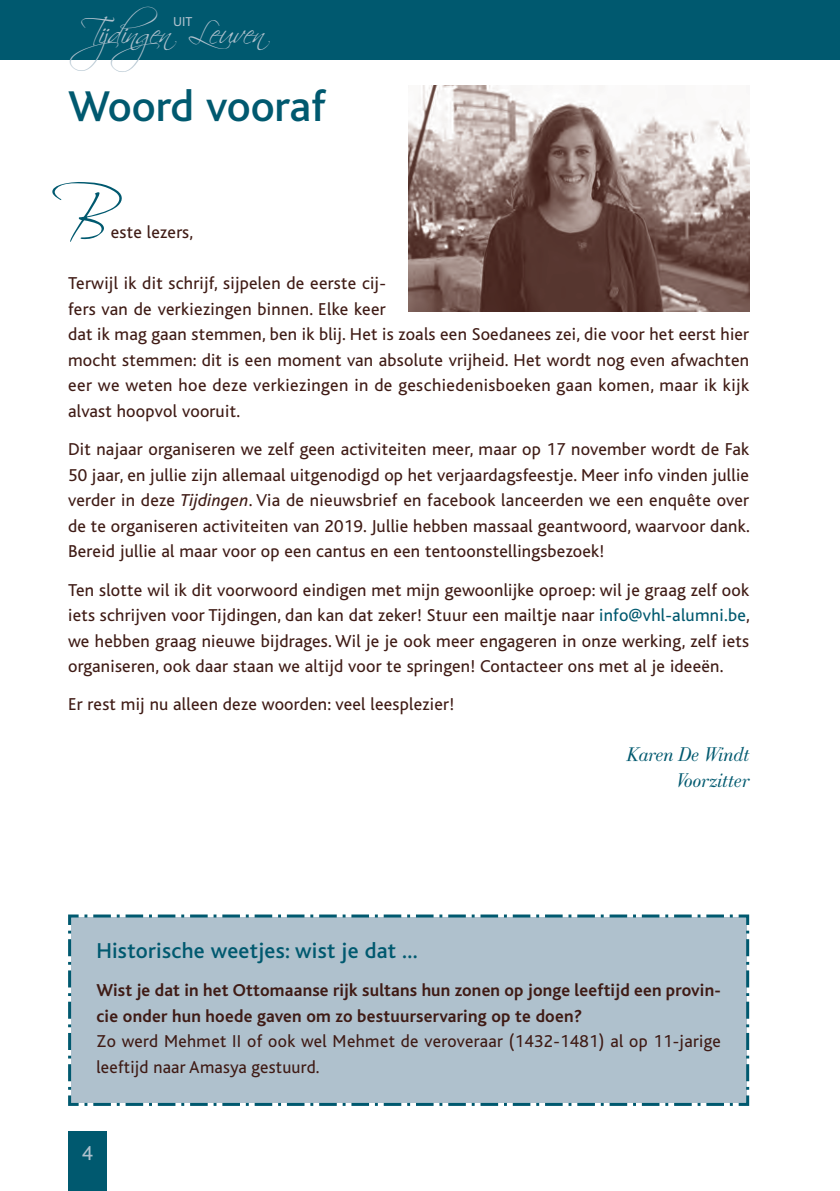
<style>
.page{position:relative;width:840px;height:1191px;background:#fff}
.page>*{position:absolute;margin:0;border:0;box-sizing:border-box;transform-origin:0 0}
.t1{font:79.2px "Scriptina Pro";color:#00596f}
.t2{font:500 45px "Bliss";color:#00596f}
.t3{font:31.6px "Scriptina Pro";color:#afc1cd}
.t4{font:500 22.4px "Bliss";letter-spacing:.015em;color:#00596f}
.t5{font:21px "Bliss";color:#afc1cd}
.t6{font:italic 19.6px/25.6px "Bodoni Classic Ad";letter-spacing:.015em;color:#00596f;text-align:right}
.t7{font:18px/25.6px "Bliss";letter-spacing:.015em;color:#3f1b15}
.t8{font:700 18px/25.6px "Bliss";letter-spacing:.01em;color:#3f1b15}
.t9{font:13.6px "Bliss";color:#afc1cd}
.s1{font-style:italic}
.s2{color:#00596f}
</style>
<div class="page">
<div style="left:0;top:0;width:839px;height:60px;background:#00596f"></div>
<div style="left:68px;top:1131px;width:38px;height:60px;background:#00596f"></div>
<img style="left:408px;top:85px;width:340px;height:226px">
<div style="left:68px;top:914px;width:682px;height:192px;background:#afc1cd"></div>
<h3 class="t3" style="left:91px;top:14px;width:174px">Tijdingen Leuven</h3>
<p class="t9" style="left:173px;top:14px;width:21px">UIT</p>
<h2 class="t2" style="left:68px;top:89px;width:259px">Woord vooraf</h2>
<h1 class="t1" style="left:68px;top:165px;width:41px">B</h1>
<p class="t7" style="left:111px;top:220px;width:84px">este lezers,</p>
<p class="t7" style="left:68px;top:271px;width:682px">Terwijl ik dit schrijf, sijpelen de eerste cij-<br>fers van de verkiezingen binnen. Elke keer<br>dat ik mag gaan stemmen, ben ik blij. Het is zoals een Soedanees zei, die voor het eerst hier mocht stemmen: dit is een moment van absolute vrijheid. Het wordt nog even afwachten eer we weten hoe deze verkiezingen in de geschiedenisboeken gaan komen, maar ik kijk alvast hoopvol vooruit.</p>
<p class="t7" style="left:68px;top:437px;width:683px;text-align:justify">Dit najaar organiseren we zelf geen activiteiten meer, maar op 17 november wordt de Fak 50 jaar, en jullie zijn allemaal uitgenodigd op het verjaardagsfeestje. Meer info vinden jullie verder in deze <span class="s1">Tijdingen</span>. Via de nieuwsbrief en facebook lanceerden we een enquête over de te organiseren activiteiten van 2019. Jullie hebben massaal geantwoord, waarvoor dank.<br>Bereid jullie al maar voor op een cantus en een tentoonstellingsbezoek!</p>
<p class="t7" style="left:68px;top:577px;width:683px;text-align:justify">Ten slotte wil ik dit voorwoord eindigen met mijn gewoonlijke oproep: wil je graag zelf ook iets schrijven voor Tijdingen, dan kan dat zeker! Stuur een mailtje naar <span class="s2">info@vhl-alumni.be</span>, we hebben graag nieuwe bijdrages. Wil je je ook meer engageren in onze werking, zelf iets organiseren, ook daar staan we altijd voor te springen! Contacteer ons met al je ideeën.</p>
<p class="t7" style="left:68px;top:692px;width:387px">Er rest mij nu alleen deze woorden: veel leesplezier!</p>
<p class="t6" style="left:626px;top:744px;width:123px">Karen De Windt<br>Voorzitter</p>
<p class="t4" style="left:96px;top:942px;width:322px">Historische weetjes: wist je dat ...</p>
<p class="t8" style="left:96px;top:979px;width:625px">Wist je dat in het Ottomaanse rijk sultans hun zonen op jonge leeftijd een provin&shy;cie onder hun hoede gaven om zo bestuurservaring op te doen?</p>
<p class="t7" style="left:96px;top:1029px;width:625px">Zo werd Mehmet II of ook wel Mehmet de veroveraar (1432-1481) al op 11-jarige leeftijd naar Amasya gestuurd.</p>
<p class="t5" style="left:82px;top:1142px;width:13px">4</p>
</div>
